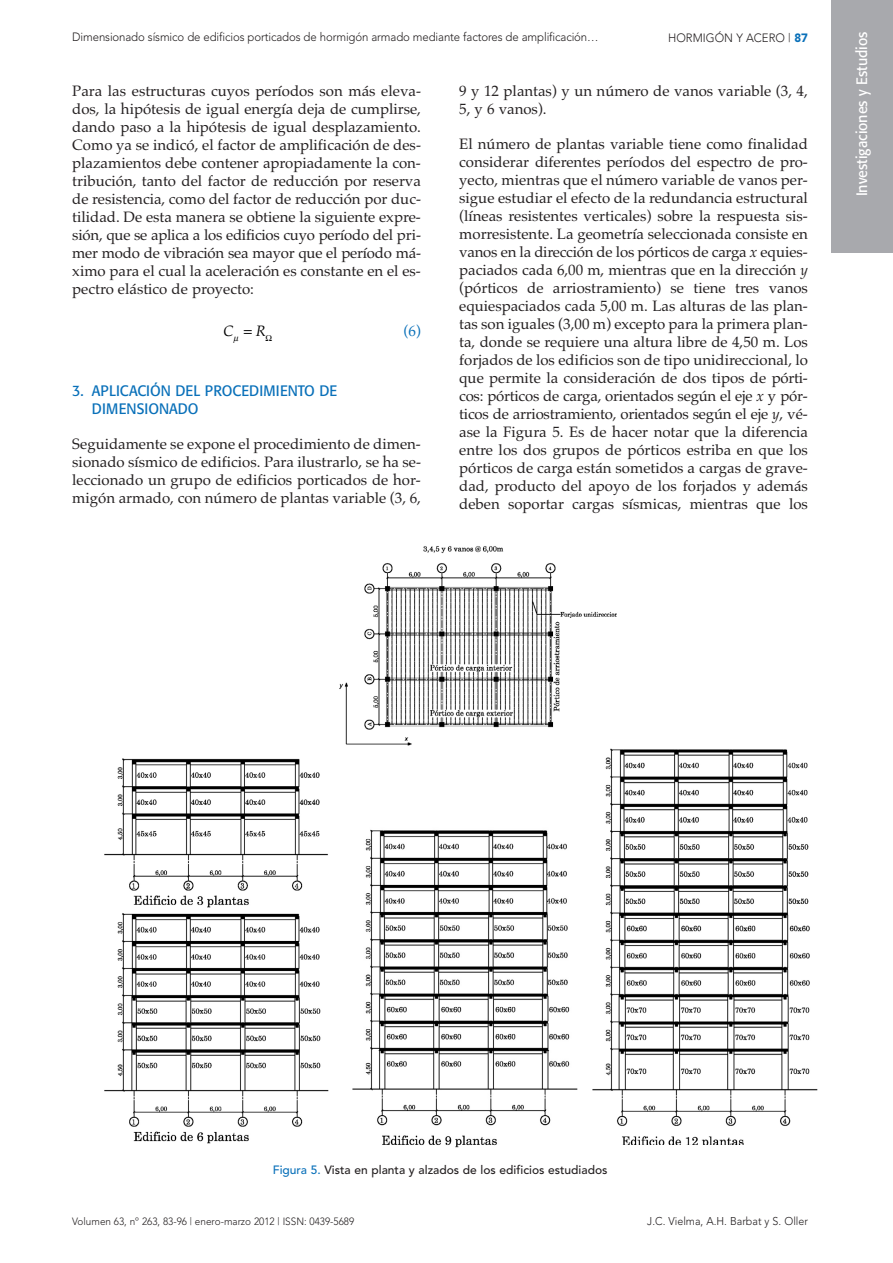
<style>
.page{position:relative;width:893px;height:1263px;background:#fff}
.page>*{position:absolute;margin:0;border:0;box-sizing:border-box;transform-origin:0 0}
.t1{font:15px/18px "Palatino";color:#231f20;text-align:justify}
.t2{font:15px/18px "Formata";color:#0970b9;scale:.95 1}
.t3{font:15px "Formata";color:#fff;scale:.95 1}
.t4{font:15px "Palatino";color:#0970b9}
.t5{font:italic 15px "Palatino";color:#000}
.t6{font:300 12px "Avenir";letter-spacing:-.01em;color:#231f20;scale:.95 1}
.t7{font:500 12px "Avenir";color:#231f20}
.t8{font:300 11.25px "Avenir";color:#231f20;scale:.95 1}
.t9{font:300 10.5px "Avenir";color:#231f20;scale:.95 1}
.s1{font-weight:900;color:#0970b9}
.s2{font-style:italic}
.s3{color:#0970b9}
</style>
<div class="page">
<div style="left:831px;top:0;width:62px;height:252px;background:#a8a9ad"></div>
<img style="left:339px;top:546px;width:278px;height:200px">
<img style="left:104px;top:758px;width:225px;height:386px">
<img style="left:352px;top:829px;width:226px;height:319px">
<img style="left:593px;top:748px;width:225px;height:397px">
<p class="t6" style="left:72px;top:32px;width:555px">Dimensionado sísmico de edificios porticados de hormigón armado mediante factores de amplificación…</p>
<p class="t6" style="left:668px;top:33px;width:149px">HORMIGÓN Y ACERO | <span class="s1">87</span></p>
<p class="t1" style="left:72px;top:84px;width:350px">Para las estructuras cuyos períodos son más eleva&shy;dos, la hipótesis de igual energía deja de cumplirse, dando paso a la hipótesis de igual desplazamiento.<br>Como ya se indicó, el factor de amplificación de des&shy;plazamientos debe contener apropiadamente la con&shy;tribución, tanto del factor de reducción por reserva de resistencia, como del factor de reducción por duc&shy;tilidad. De esta manera se obtiene la siguiente expre&shy;sión, que se aplica a los edificios cuyo período del pri&shy;mer modo de vibración sea mayor que el período má&shy;ximo para el cual la aceleración es constante en el es&shy;pectro elástico de proyecto:</p>
<p class="t4" style="left:403px;top:325px;width:19px">(6)</p>
<p class="t5" style="left:223px;top:325px;width:12px">C</p>
<p class="t5" style="left:256px;top:325px;width:12px">R</p>
<p class="t2" style="left:92px;top:383px;width:260px;text-indent:-20px">3. APLICACIÓN DEL PROCEDIMIENTO DE<br>DIMENSIONADO</p>
<p class="t1" style="left:72px;top:436px;width:350px">Seguidamente se expone el procedimiento de dimen&shy;sionado sísmico de edificios. Para ilustrarlo, se ha se&shy;leccionado un grupo de edificios porticados de hor&shy;migón armado, con número de plantas variable (3, 6,</p>
<p class="t1" style="left:459px;top:84px;width:350px">9 y 12 plantas) y un número de vanos variable (3, 4,<br>5, y 6 vanos).</p>
<p class="t1" style="left:459px;top:137px;width:350px">El número de plantas variable tiene como finalidad considerar diferentes períodos del espectro de pro&shy;yecto, mientras que el número variable de vanos per&shy;sigue estudiar el efecto de la redundancia estructural (líneas resistentes verticales) sobre la respuesta sis&shy;morresistente. La geometría seleccionada consiste en vanos en la dirección de los pórticos de carga <span class="s2">x</span> equies&shy;paciados cada 6,00 m, mientras que en la dirección <span class="s2">y </span>(pórticos de arriostramiento) se tiene tres vanos equiespaciados cada 5,00 m. Las alturas de las plan&shy;tas son iguales (3,00 m) excepto para la primera plan&shy;ta, donde se requiere una altura libre de 4,50 m. Los forjados de los edificios son de tipo unidireccional, lo que permite la consideración de dos tipos de pórti&shy;cos: pórticos de carga, orientados según el eje <span class="s2">x</span> y pór&shy;ticos de arriostramiento, orientados según el eje <span class="s2">y</span>, vé&shy;ase la Figura 5. Es de hacer notar que la diferencia entre los dos grupos de pórticos estriba en que los pórticos de carga están sometidos a cargas de grave&shy;dad, producto del apoyo de los forjados y además deben soportar cargas sísmicas, mientras que los</p>
<p class="t3" style="left:855px;top:196px;width:175px;rotate:-90deg">Investigaciones y Estudios</p>
<p class="t7" style="left:273px;top:1164px;width:336px"><span class="s3">Figura 5.</span> Vista en planta y alzados de los edificios estudiados</p>
<p class="t9" style="left:72px;top:1217px;width:298px">Volumen 63, nº 263, 83-96 | enero-marzo 2012 | ISSN: 0439-5689</p>
<p class="t8" style="left:647px;top:1216px;width:171px">J.C. Vielma, A.H. Barbat y S. Oller</p>
</div>
